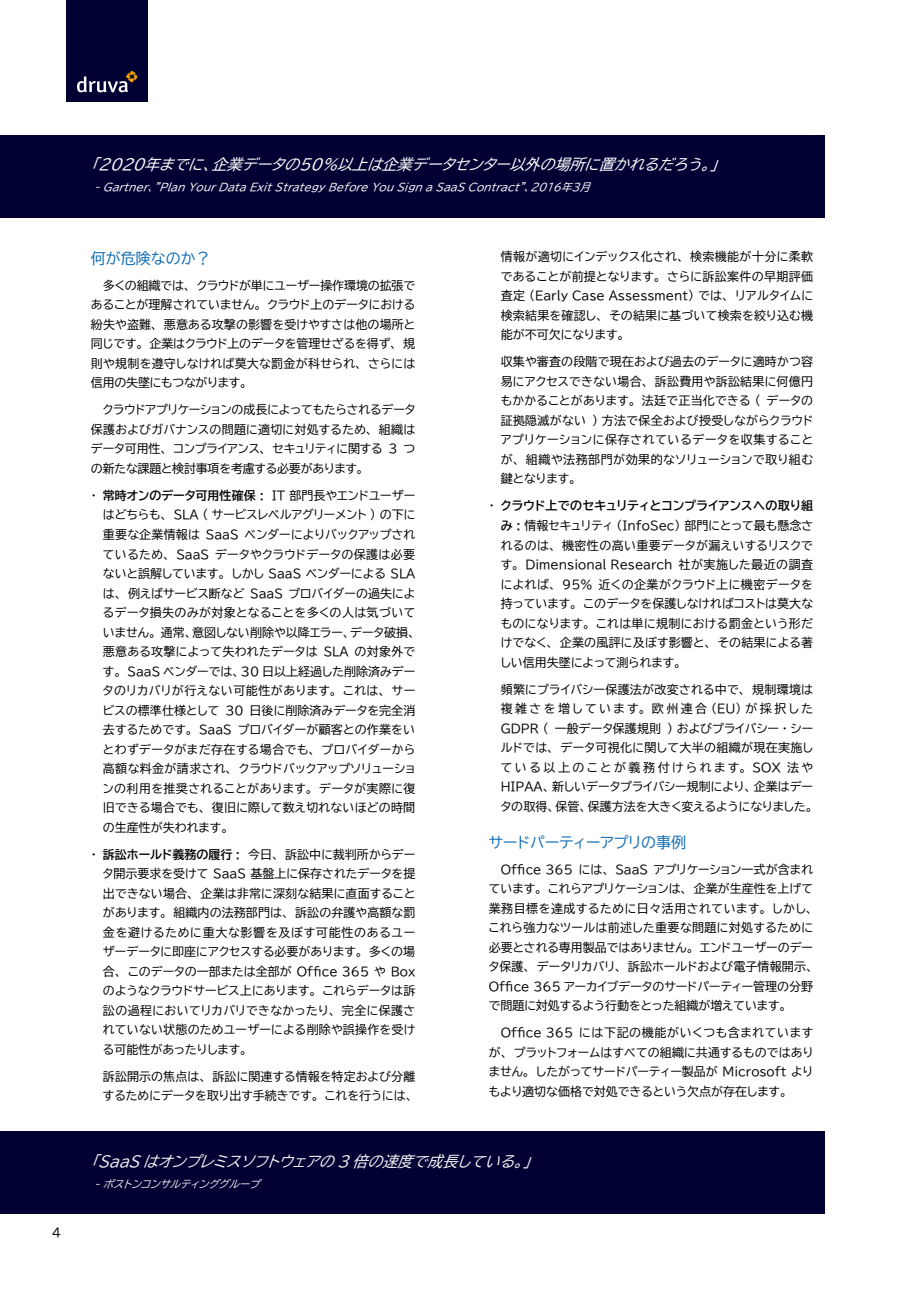
<style>
.page{position:relative;width:919px;height:1289px;background:#fff}
.page>*{position:absolute;margin:0;border:0;box-sizing:border-box;transform-origin:0 0}
.t1{font:italic 15px "BIZ UDP Gothic";color:#fff}
.t2{font:italic 15px "BIZ UDP Gothic";color:#f4f4f4}
.t3{font:15px "BIZ UDP Gothic";color:#146eb4}
.t4{font:12px/19.5px "BIZ UDP Gothic";color:#000;text-align:justify}
.t5{font:12px "BIZ UDP Gothic Bold";letter-spacing:.03em;color:#000}
.t6{font:italic 10.5px "BIZ UDP Gothic";color:#fff}
.t7{font:italic 10.5px "BIZ UDP Gothic";color:#f4f4f4}
.s1{font-family:"BIZ UDP Gothic Bold"}
.s2{font-family:"BIZ UDP Gothic"}
</style>
<div class="page">
<div style="left:0;top:1131px;width:823px;height:82px;background:#003"></div>
<div style="left:0;top:135px;width:823px;height:82px;background:#003"></div>
<div style="left:67px;top:0;width:81px;height:101px;background:#003"></div>
<svg style="left:77px;top:71px;width:61px;height:21px"></svg>
<p class="t4" style="left:52px;top:1222px;width:11px">4</p>
<p class="t1" style="left:91px;top:157px;width:633px">「2020年までに、企業データの50％以上は企業データセンター以外の場所に置かれるだろう。」</p>
<p class="t6" style="left:94px;top:182px;width:501px">-Gartner、”Plan YourDataExitStrategyBefore You Sign aSaaS Contract”、2016年3月</p>
<p class="t3" style="left:91px;top:251px;width:121px">何が危険なのか？</p>
<p class="t4" style="left:91px;top:275px;width:326px;text-indent:12px">多くの組織では、クラウドが単にユーザー操作環境の拡張であることが理解されていません。クラウド上のデータにおける紛失や盗難、悪意ある攻撃の影響を受けやすさは他の場所と同じです。企業はクラウド上のデータを管理せざるを得ず、規則や規制を遵守しなければ莫大な罰金が科せられ、さらには信用の失墜にもつながります。</p>
<p class="t4" style="left:91px;top:400px;width:326px;text-indent:12px">クラウドアプリケーションの成長によってもたらされるデータ保護およびガバナンスの問題に適切に対処するため、組織はデータ可用性、コンプライアンス、セキュリティに関する 3 つの新たな課題と検討事項を考慮する必要があります。</p>
<p class="t4" style="left:103px;top:485px;width:314px;text-indent:-12px">・ <span class="s1">常時オンのデータ可用性確保 :</span> IT 部門長やエンドユーザーはどちらも、 SLA ( サービスレベルアグリーメント ) の下に重要な企業情報は SaaS ベンダーによりバックアップされているため、 SaaS データやクラウドデータの保護は必要ないと誤解しています。しかし SaaS ベンダーによる SLAは、例えばサービス断など SaaS プロバイダーの過失によるデータ損失のみが対象となることを多くの人は気づいていません。通常、意図しない削除や以降エラー、データ破損、悪意ある攻撃によって失われたデータは SLA の対象外です。 SaaS ベンダーでは、30 日以上経過した削除済みデータのリカバリが行えない可能性があります。これは、サービスの標準仕様として 30 日後に削除済みデータを完全消去するためです。 SaaS プロバイダーが顧客との作業をいとわずデータがまだ存在する場合でも、プロバイダーから高額な料金が請求され、クラウドバックアップソリューションの利用を推奨されることがあります。データが実際に復旧できる場合でも、復旧に際して数え切れないほどの時間の生産性が失われます。</p>
<p class="t4" style="left:103px;top:844px;width:314px;text-indent:-12px">・ <span class="s1">訴訟ホールド義務の履行 :</span> 今日、訴訟中に裁判所からデータ開示要求を受けて SaaS 基盤上に保存されたデータを提出できない場合、企業は非常に深刻な結果に直面することがあります。組織内の法務部門は、訴訟の弁護や高額な罰金を避けるために重大な影響を及ぼす可能性のあるユーザーデータに即座にアクセスする必要があります。多くの場合、このデータの一部または全部が Office 365 や Boxのようなクラウドサービス上にあります。これらデータは訴訟の過程においてリカバリできなかったり、完全に保護されていない状態のためユーザーによる削除や誤操作を受ける可能性があったりします。</p>
<p class="t4" style="left:103px;top:1066px;width:314px">訴訟開示の焦点は、訴訟に関連する情報を特定および分離するためにデータを取り出す手続きです。これを行うには、</p>
<p class="t4" style="left:500px;top:247px;width:314px">情報が適切にインデックス化され、検索機能が十分に柔軟であることが前提となります。さらに訴訟案件の早期評価査定 (Early Case Assessment) では、リアルタイムに検索結果を確認し、その結果に基づいて検索を絞り込む機能が不可欠になります。</p>
<p class="t4" style="left:500px;top:352px;width:314px">収集や審査の段階で現在および過去のデータに適時かつ容易にアクセスできない場合、訴訟費用や訴訟結果に何億円もかかることがあります。法廷で正当化できる ( データの証拠隠滅がない ) 方法で保全および授受しながらクラウドアプリケーションに保存されているデータを収集することが、組織や法務部門が効果的なソリューションで取り組む鍵となります。</p>
<p class="t5" style="left:488px;top:500px;width:326px"><span class="s2">・</span> クラウド上でのセキュリティとコンプライアンスへの取り組</p>
<p class="t4" style="left:500px;top:515px;width:314px"><span class="s1">み :</span> 情報セキュリティ (InfoSec) 部門にとって最も懸念されるのは、機密性の高い重要データが漏えいするリスクです。 Dimensional Research 社が実施した最近の調査によれば、 95% 近くの企業がクラウド上に機密データを持っています。このデータを保護しなければコストは莫大なものになります。これは単に規制における罰金という形だけでなく、企業の風評に及ぼす影響と、その結果による著しい信用失墜によって測られます。</p>
<p class="t4" style="left:500px;top:679px;width:314px">頻繁にプライバシー保護法が改変される中で、規制環境は複雑さを増しています。欧州連合 (EU) が採択したGDPR ( 一般データ保護規則 ) およびプライバシー・シールドでは、データ可視化に関して大半の組織が現在実施している以上のことが義務付けられます。 SOX 法やHIPAA、新しいデータプライバシー規制により、企業はデータの取得、保管、保護方法を大きく変えるようになりました。</p>
<p class="t3" style="left:488px;top:834px;width:199px">サードパーティーアプリの事例</p>
<p class="t4" style="left:488px;top:859px;width:326px;text-indent:12px">Office 365 には、 SaaS アプリケーション一式が含まれています。これらアプリケーションは、企業が生産性を上げて業務目標を達成するために日々活用されています。しかし、これら強力なツールは前述した重要な問題に対処するために必要とされる専用製品ではありません。エンドユーザーのデータ保護、データリカバリ、訴訟ホールドおよび電子情報開示、Office 365 アーカイブデータのサードパーティー管理の分野で問題に対処するよう行動をとった組織が増えています。</p>
<p class="t4" style="left:488px;top:1022px;width:326px;text-indent:12px">Office 365 には下記の機能がいくつも含まれていますが、プラットフォームはすべての組織に共通するものではありません。したがってサードパーティー製品が Microsoft よりもより適切な価格で対処できるという欠点が存在します。</p>
<p class="t2" style="left:91px;top:1153px;width:446px">「SaaS はオンプレミスソフトウェアの 3 倍の速度で成長している。」</p>
<p class="t7" style="left:94px;top:1178px;width:166px">-ボストンコンサルティンググループ</p>
</div>
